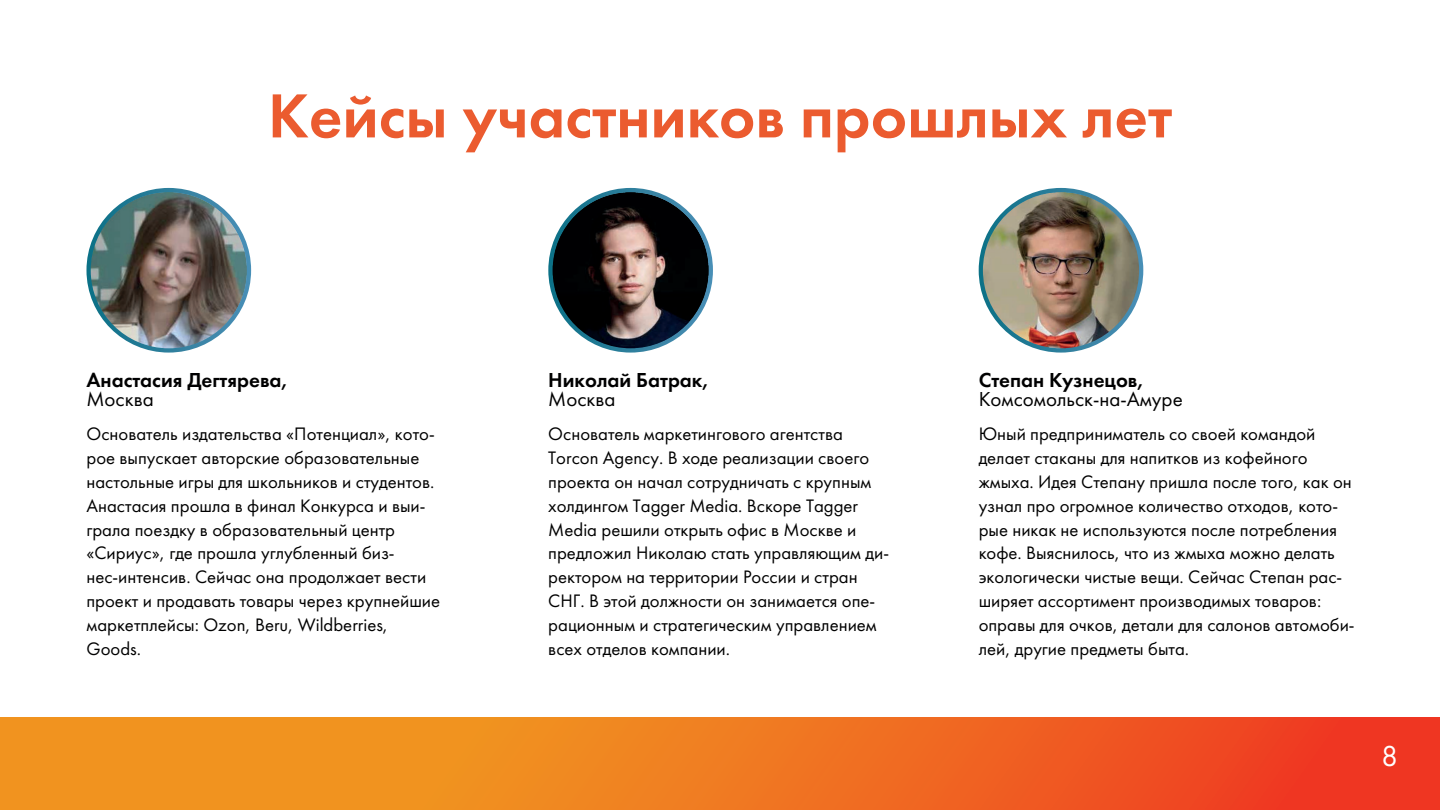
<style>
.page{position:relative;width:1440px;height:810px;background:#fff}
.page>*{position:absolute;margin:0;border:0;box-sizing:border-box;transform-origin:0 0}
.t1{font:64.5px "Futura Demi C";color:#eb5b2f}
.t2{font:30px "Futura Book C";color:#fff}
.t3{font:21px "Futura Demi C";color:#000001}
.t4{font:21px "Futura Book C";color:#000001}
.t5{font:18.75px/23.9px "Futura Book C";color:#000001}
</style>
<div class="page">
<svg style="left:0;top:717px;width:1440px;height:93px;background:#f07220"></svg>
<svg style="left:86px;top:188px;width:165px;height:165px;background:#3d89a4"></svg>
<img style="left:91px;top:192px;width:156px;height:156px;border-radius:50%">
<svg style="left:979px;top:188px;width:164px;height:165px;background:#36839f"></svg>
<img style="left:983px;top:192px;width:156px;height:156px;border-radius:50%">
<svg style="left:548px;top:188px;width:165px;height:165px;background:#37829d"></svg>
<img style="left:553px;top:192px;width:156px;height:156px;border-radius:50%">
<h1 class="t1" style="left:268px;top:89px;width:906px">Кейсы участников прошлых лет</h1>
<p class="t3" style="left:979px;top:371px;width:167px">Степан Кузнецов,</p>
<p class="t4" style="left:979px;top:391px;width:206px">Комсомольск-на-Амуре</p>
<p class="t3" style="left:86px;top:371px;width:203px">Анастасия Дегтярева,</p>
<p class="t4" style="left:86px;top:391px;width:69px">Москва</p>
<p class="t5" style="left:86px;top:424px;width:355px">Основатель издательства «Потенциал», кото&shy;рое выпускает авторские образовательные настольные игры для школьников и студентов.<br>Анастасия прошла в финал Конкурса и выи&shy;грала поездку в образовательный центр «Сириус», где прошла углубленный биз&shy;нес-интенсив. Сейчас она продолжает вести проект и продавать товары через крупнейшие маркетплейсы: Ozon, Beru, Wildberries, Goods.</p>
<p class="t5" style="left:548px;top:424px;width:342px">Основатель маркетингового агентства Torcon Agency. В ходе реализации своего проекта он начал сотрудничать с крупным холдингом Tagger Media. Вскоре Tagger Media решили открыть офис в Москве и предложил Николаю стать управляющим ди&shy;ректором на территории России и стран СНГ. В этой должности он занимается опе&shy;рационным и стратегическим управлением всех отделов компании.</p>
<p class="t5" style="left:979px;top:424px;width:377px">Юный предприниматель со своей командой делает стаканы для напитков из кофейного жмыха. Идея Степану пришла после того, как он узнал про огромное количество отходов, кото&shy;рые никак не используются после потребления кофе. Выяснилось, что из жмыха можно делать экологически чистые вещи. Сейчас Степан рас&shy;ширяет ассортимент производимых товаров: оправы для очков, детали для салонов автомоби&shy;лей, другие предметы быта.</p>
<p class="t3" style="left:548px;top:371px;width:163px">Николай Батрак,</p>
<p class="t4" style="left:548px;top:391px;width:69px">Москва</p>
<h2 class="t2" style="left:1381px;top:744px;width:19px">8</h2>
</div>
